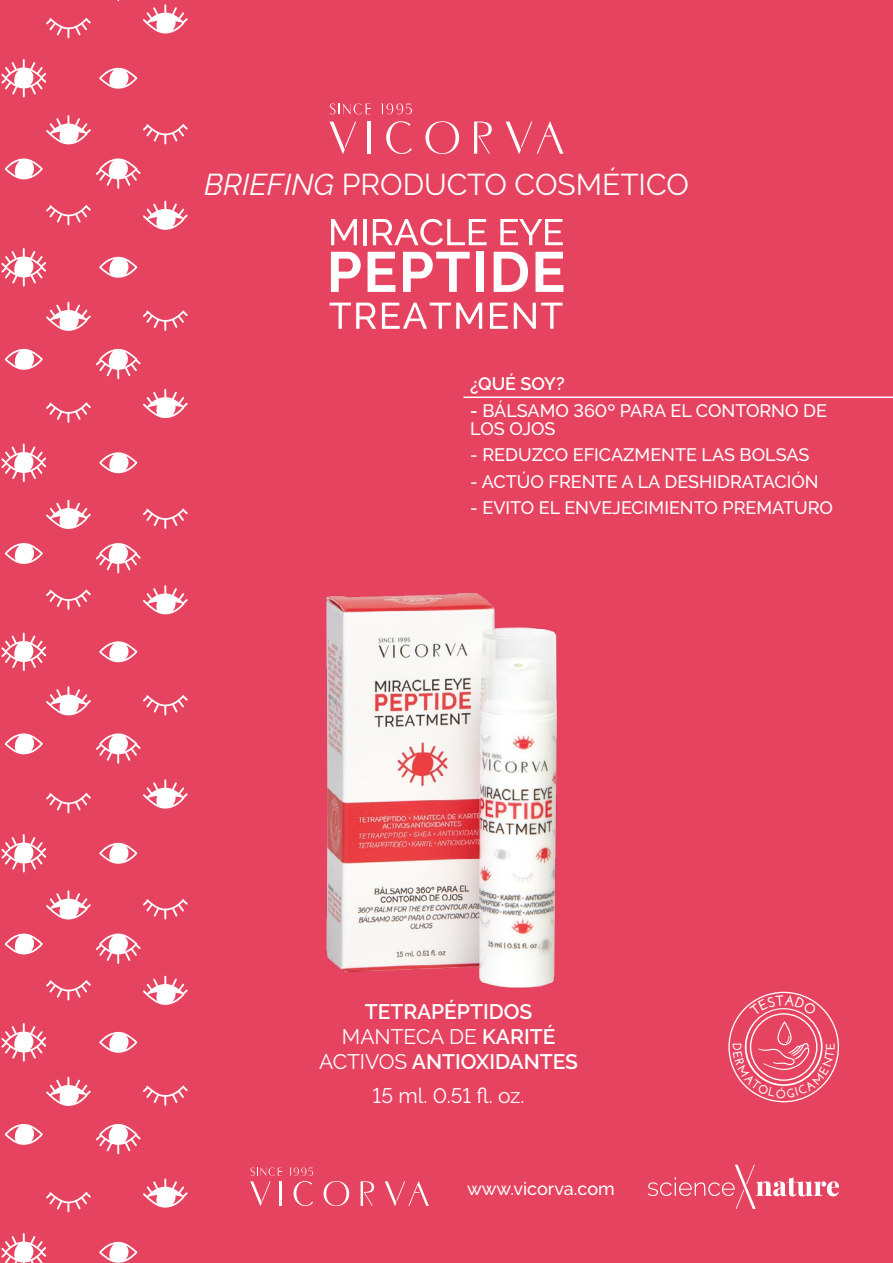
<style>
.page{position:relative;width:893px;height:1263px;background:#e64360}
.page>*{position:absolute;margin:0;border:0;box-sizing:border-box;transform-origin:0 0}
.t1{font:30px "Raleway";color:#fff}
.t2{font:600 21px/25.2px "Raleway";color:#fff;text-align:center}
.t3{font:21px "Raleway";color:#fff}
.t4{font:500 18px/18px "Raleway";color:#fff}
.t5{font:600 18px "Raleway";color:#fff}
.s1{font-style:italic}
.s2{font-weight:600}
.s3{font-weight:400}
</style>
<div class="page">
<svg style="left:648px;top:1165px;width:191px;height:44px"></svg>
<hr style="left:368px;top:122px;width:3px;height:32px;background:#fff">
<svg style="left:386px;top:121px;width:26px;height:33px"></svg>
<svg style="left:425px;top:121px;width:34px;height:33px"></svg>
<svg style="left:474px;top:121px;width:18px;height:33px"></svg>
<svg style="left:381px;top:103px;width:31px;height:11px"></svg>
<svg style="left:330px;top:103px;width:41px;height:11px"></svg>
<svg style="left:330px;top:122px;width:26px;height:32px"></svg>
<svg style="left:506px;top:121px;width:57px;height:33px"></svg>
<img style="left:325px;top:593px;width:233px;height:395px">
<svg style="left:331px;top:219px;width:26px;height:26px"></svg>
<hr style="left:363px;top:219px;width:4px;height:26px;background:#fff">
<svg style="left:373px;top:219px;width:113px;height:26px"></svg>
<svg style="left:500px;top:219px;width:63px;height:26px"></svg>
<svg style="left:331px;top:252px;width:30px;height:40px"></svg>
<svg style="left:368px;top:252px;width:27px;height:40px"></svg>
<svg style="left:403px;top:252px;width:67px;height:40px"></svg>
<div style="left:476px;top:252px;width:8px;height:40px;background:#fff"></div>
<svg style="left:494px;top:252px;width:34px;height:40px"></svg>
<svg style="left:536px;top:252px;width:27px;height:40px"></svg>
<svg style="left:330px;top:303px;width:46px;height:26px"></svg>
<svg style="left:382px;top:303px;width:100px;height:26px"></svg>
<svg style="left:490px;top:303px;width:18px;height:26px"></svg>
<svg style="left:514px;top:303px;width:48px;height:26px"></svg>
<svg style="left:323px;top:1181px;width:26px;height:25px"></svg>
<svg style="left:361px;top:1181px;width:13px;height:25px"></svg>
<svg style="left:290px;top:1167px;width:23px;height:39px"></svg>
<svg style="left:250px;top:1167px;width:32px;height:39px"></svg>
<svg style="left:385px;top:1181px;width:44px;height:25px"></svg>
<hr style="left:463px;top:396px;width:430px;height:2px;background:#fff">
<svg style="left:46px;top:205px;width:45px;height:20px"></svg>
<svg style="left:5px;top:158px;width:38px;height:21px"></svg>
<svg style="left:99px;top:257px;width:38px;height:21px"></svg>
<svg style="left:99px;top:68px;width:38px;height:21px"></svg>
<svg style="left:5px;top:349px;width:38px;height:21px"></svg>
<svg style="left:96px;top:158px;width:45px;height:31px"></svg>
<svg style="left:143px;top:201px;width:45px;height:29px"></svg>
<svg style="left:143px;top:124px;width:45px;height:20px"></svg>
<svg style="left:96px;top:349px;width:45px;height:30px"></svg>
<svg style="left:46px;top:302px;width:45px;height:29px"></svg>
<svg style="left:46px;top:115px;width:45px;height:29px"></svg>
<svg style="left:143px;top:310px;width:45px;height:21px"></svg>
<svg style="left:1px;top:59px;width:45px;height:38px"></svg>
<svg style="left:1px;top:248px;width:45px;height:38px"></svg>
<svg style="left:46px;top:0;width:142px;height:38px"></svg>
<svg style="left:46px;top:589px;width:45px;height:21px"></svg>
<svg style="left:5px;top:543px;width:38px;height:21px"></svg>
<svg style="left:99px;top:641px;width:38px;height:21px"></svg>
<svg style="left:99px;top:452px;width:38px;height:21px"></svg>
<svg style="left:5px;top:733px;width:38px;height:21px"></svg>
<svg style="left:46px;top:402px;width:45px;height:21px"></svg>
<svg style="left:96px;top:543px;width:45px;height:30px"></svg>
<svg style="left:143px;top:585px;width:45px;height:29px"></svg>
<svg style="left:143px;top:508px;width:45px;height:21px"></svg>
<svg style="left:96px;top:733px;width:45px;height:31px"></svg>
<svg style="left:46px;top:686px;width:45px;height:29px"></svg>
<svg style="left:46px;top:500px;width:45px;height:29px"></svg>
<svg style="left:143px;top:695px;width:45px;height:20px"></svg>
<svg style="left:1px;top:444px;width:45px;height:38px"></svg>
<svg style="left:1px;top:633px;width:45px;height:38px"></svg>
<svg style="left:143px;top:389px;width:45px;height:29px"></svg>
<svg style="left:46px;top:980px;width:45px;height:20px"></svg>
<svg style="left:5px;top:933px;width:38px;height:21px"></svg>
<svg style="left:99px;top:1032px;width:38px;height:21px"></svg>
<svg style="left:99px;top:843px;width:38px;height:21px"></svg>
<svg style="left:5px;top:1124px;width:38px;height:21px"></svg>
<svg style="left:46px;top:793px;width:45px;height:20px"></svg>
<svg style="left:96px;top:933px;width:45px;height:31px"></svg>
<svg style="left:143px;top:976px;width:45px;height:29px"></svg>
<svg style="left:143px;top:899px;width:45px;height:20px"></svg>
<svg style="left:96px;top:1124px;width:45px;height:30px"></svg>
<svg style="left:46px;top:1077px;width:45px;height:29px"></svg>
<svg style="left:46px;top:890px;width:45px;height:29px"></svg>
<svg style="left:143px;top:1085px;width:45px;height:21px"></svg>
<svg style="left:1px;top:834px;width:45px;height:38px"></svg>
<svg style="left:1px;top:1023px;width:45px;height:38px"></svg>
<svg style="left:143px;top:779px;width:45px;height:29px"></svg>
<svg style="left:99px;top:1242px;width:38px;height:21px"></svg>
<svg style="left:46px;top:1192px;width:45px;height:20px"></svg>
<svg style="left:1px;top:1233px;width:45px;height:30px"></svg>
<svg style="left:143px;top:1178px;width:45px;height:29px"></svg>
<svg style="left:728px;top:992px;width:111px;height:110px"></svg>
<h1 class="t1" style="left:204px;top:167px;width:486px"><span class="s1">BRIEFING</span> PRODUCTO COSMÉTICO</h1>
<p class="t5" style="left:470px;top:374px;width:96px">¿QUÉ SOY?</p>
<p class="t4" style="left:470px;top:401px;width:358px"><span class="s2">-</span> BÁLSAMO 360º PARA EL CONTORNO DE<br>LOS OJOS</p>
<p class="t4" style="left:470px;top:446px;width:341px">- REDUZCO EFICAZMENTE LAS BOLSAS</p>
<p class="t4" style="left:470px;top:472px;width:350px">- ACTÚO FRENTE A LA DESHIDRATACIÓN</p>
<p class="t4" style="left:470px;top:499px;width:364px">- EVITO EL ENVEJECIMIENTO PREMATURO</p>
<p class="t2" style="left:319px;top:999px;width:260px">TETRAPÉPTIDOS<br><span class="s3">MANTECA DE</span> KARITÉ<br><span class="s3">ACTIVOS</span> ANTIOXIDANTES</p>
<p class="t3" style="left:373px;top:1083px;width:153px">15 ml. 0.51 fl. oz.</p>
<p class="t4" style="left:467px;top:1180px;width:149px">www.vicorva.com</p>
</div>
